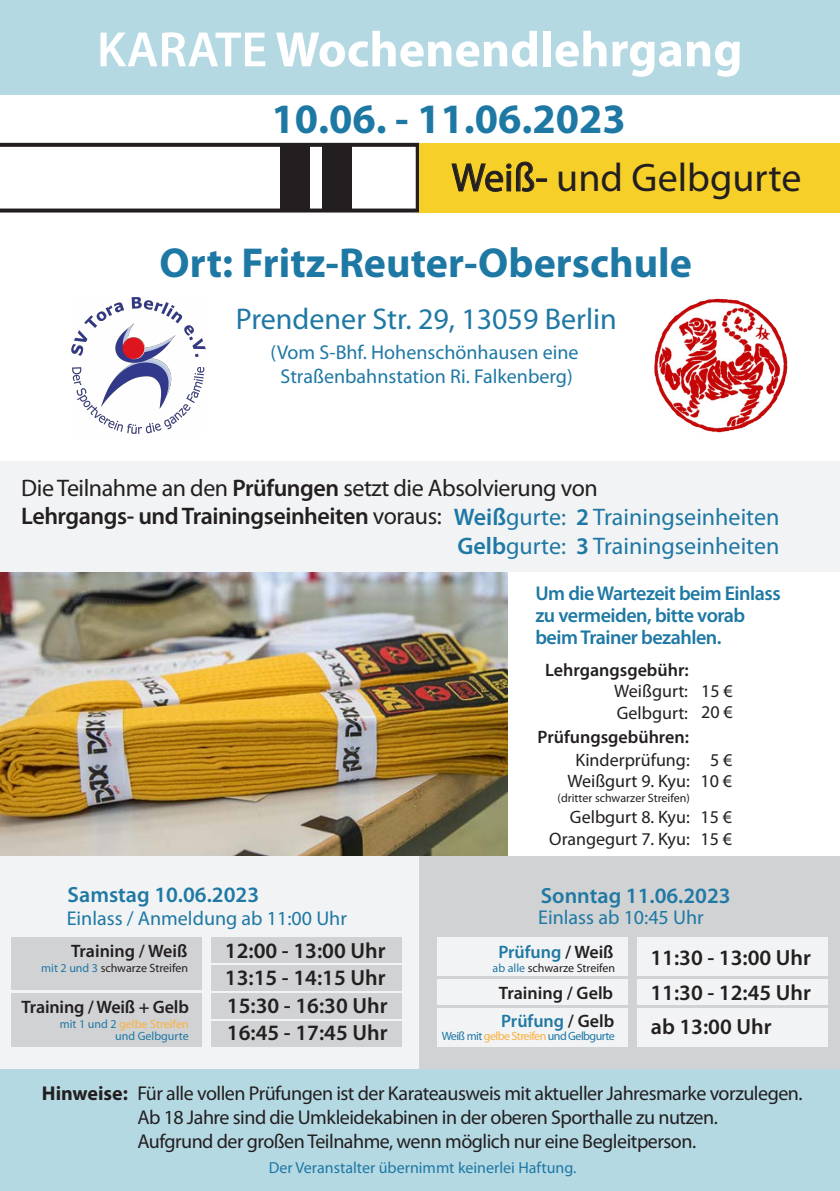
<style>
.page{position:relative;width:840px;height:1191px;background:#fff}
.page>*{position:absolute;margin:0;border:0;box-sizing:border-box;transform-origin:0 0}
.t1{font:700 50px "Myriad Pro";color:#fff}
.t2{font:700 42px "Myriad Pro";color:#1e78a4}
.t3{font:40px "Myriad Pro";color:#231f20}
.t4{font:30px "Myriad Pro";color:#1e78a4}
.t5{font:600 24px "Myriad Pro";letter-spacing:-.02em;color:#231f20}
.t6{font:24px "Myriad Pro";letter-spacing:-.02em;color:#231f20}
.t7{font:24px "Myriad Pro";color:#1e78a4}
.t8{font:600 22px/27px "Myriad Pro";color:#231f20}
.t9{font:600 22px "Myriad Pro";color:#1f79a4}
.t10{font:20px/24px "Myriad Pro";letter-spacing:-.025em;color:#231f20}
.t11{font:20px/24px "Myriad Pro";color:#1e78a4;text-align:center}
.t12{font:600 20px/22px "Myriad Pro";letter-spacing:-.025em;color:#1e78a4}
.t13{font:700 20px "Myriad Pro";color:#231f20}
.t14{font:18px/21.6px "Myriad Pro";color:#231f20}
.t15{font:600 18px "Myriad Pro";color:#231f20}
.t16{font:600 18px "Myriad Pro";color:#1f79a4}
.t17{font:16px "Myriad Pro";color:#1e78a4}
.t18{font:12px "Myriad Pro";color:#231f20}
.t19{font:12px/12px "Myriad Pro";color:#1e78a4;text-align:right}
.t20{font:12px "Myriad Pro";letter-spacing:-.045em;color:#1e78a4}
.s1{font-weight:600}
.s2{font-weight:400}
.s3{color:#1e78a4}
.s4{font-weight:400;color:#1e78a4}
.s5{color:#231f20}
.s6{color:#fbb03f}
</style>
<div class="page">
<div style="left:0;top:856px;width:468px;height:240px;background:#f2f3f4"></div>
<div style="left:419px;top:855px;width:420px;height:237px;background:#d1d2d4"></div>
<div style="left:211px;top:937px;width:190px;height:25px;background:#d1d2d4"></div>
<div style="left:11px;top:937px;width:190px;height:53px;background:#d1d2d4"></div>
<div style="left:211px;top:965px;width:190px;height:25px;background:#d1d2d4"></div>
<div style="left:211px;top:993px;width:190px;height:25px;background:#d1d2d4"></div>
<div style="left:11px;top:993px;width:190px;height:53px;background:#d1d2d4"></div>
<div style="left:211px;top:1021px;width:190px;height:25px;background:#d1d2d4"></div>
<div style="left:636px;top:937px;width:190px;height:38px;background:#f2f3f4"></div>
<div style="left:436px;top:937px;width:190px;height:38px;background:#f2f3f4"></div>
<div style="left:436px;top:979px;width:190px;height:25px;background:#f2f3f4"></div>
<div style="left:636px;top:979px;width:190px;height:25px;background:#f2f3f4"></div>
<div style="left:636px;top:1008px;width:190px;height:38px;background:#f2f3f4"></div>
<div style="left:436px;top:1008px;width:190px;height:38px;background:#f2f3f4"></div>
<img style="left:0;top:572px;width:507px;height:283px">
<div style="left:0;top:0;width:839px;height:94px;background:#b5d9e3"></div>
<div style="left:0;top:1069px;width:839px;height:122px;background:#b5d9e3"></div>
<div style="left:0;top:460px;width:839px;height:111px;background:#f2f3f4"></div>
<svg style="left:0;top:143px;width:419px;height:69px"></svg>
<div style="left:419px;top:143px;width:420px;height:69px;background:#f6d029"></div>
<div style="left:322px;top:146px;width:29px;height:65px;background:#231f20"></div>
<div style="left:280px;top:146px;width:29px;height:65px;background:#231f20"></div>
<svg style="left:451px;top:161px;width:83px;height:31px"></svg>
<div style="left:536px;top:178px;width:10px;height:4px;border:1px solid #231f20"></div>
<img style="left:72px;top:298px;width:134px;height:136px">
<img style="left:654px;top:298px;width:134px;height:135px">
<h1 class="t1" style="left:97px;top:17px;width:646px"><span class="s1">KARATE</span> Wochenendlehrgang</h1>
<h2 class="t2" style="left:271px;top:91px;width:355px">10.06. - 11.06.2023</h2>
<h3 class="t3" style="left:451px;top:153px;width:351px">Weiß- und Gelbgurte</h3>
<h2 class="t2" style="left:159px;top:235px;width:533px">Ort: Fritz-Reuter-Oberschule</h2>
<h3 class="t4" style="left:236px;top:301px;width:382px">Prendener Str. 29, 13059 Berlin</h3>
<p class="t11" style="left:270px;top:339px;width:309px">(Vom S-Bhf. Hohenschönhausen eine<br>Straßenbahnstation Ri. Falkenberg)</p>
<p class="t6" style="left:21px;top:473px;width:577px">Die Teilnahme an den <span class="s1">Prüfungen</span> setzt die Absolvierung von</p>
<p class="t5" style="left:21px;top:501px;width:759px">Lehrgangs- und Trainingseinheiten <span class="s2">voraus:</span> <span class="s3">Weiß</span><span class="s4">gurte:</span> <span class="s3">2</span> <span class="s4">Trainingseinheiten</span></p>
<p class="t7" style="left:457px;top:531px;width:323px"><span class="s1">Gelb</span>gurte: <span class="s1">3</span> Trainingseinheiten</p>
<p class="t12" style="left:535px;top:581px;width:247px">Um die Wartezeit beim Einlass zu vermeiden, bitte vorab beim Trainer bezahlen.</p>
<p class="t15" style="left:545px;top:658px;width:145px">Lehrgangsgebühr:</p>
<p class="t14" style="left:614px;top:680px;width:75px">Weißgurt:<br>Gelbgurt:</p>
<p class="t15" style="left:537px;top:725px;width:153px">Prüfungsgebühren:</p>
<p class="t14" style="left:567px;top:748px;width:124px;text-align:center">Kinderprüfung:<br>Weißgurt 9. Kyu:</p>
<p class="t18" style="left:557px;top:790px;width:133px">(dritter schwarzer Streifen)</p>
<p class="t14" style="left:549px;top:806px;width:142px;text-align:right">Gelbgurt 8. Kyu:<br>Orangegurt 7. Kyu:</p>
<p class="t14" style="left:701px;top:679px;width:33px">15 €<br>20 €</p>
<p class="t14" style="left:700px;top:748px;width:33px;text-align:center">5 €<br>10 €</p>
<p class="t14" style="left:700px;top:806px;width:33px">15 €<br>15 €</p>
<p class="t9" style="left:68px;top:880px;width:193px">Samstag 10.06.2023</p>
<p class="t11" style="left:67px;top:905px;width:281px">Einlass / Anmeldung ab 11:00 Uhr</p>
<p class="t15" style="left:71px;top:939px;width:118px">Training / Weiß</p>
<p class="t8" style="left:225px;top:936px;width:162px">12:00 - 13:00 Uhr<br>13:15 - 14:15 Uhr</p>
<p class="t15" style="left:22px;top:995px;width:169px">Training / Weiß + Gelb</p>
<p class="t8" style="left:227px;top:991px;width:162px">15:30 - 16:30 Uhr<br>16:45 - 17:45 Uhr</p>
<p class="t9" style="left:540px;top:882px;width:191px">Sonntag 11.06.2023</p>
<p class="t11" style="left:538px;top:904px;width:167px">Einlass ab 10:45 Uhr</p>
<p class="t16" style="left:498px;top:940px;width:117px">Prüfung <span class="s5">/ Weiß</span></p>
<p class="t8" style="left:650px;top:938px;width:162px;line-height:35.8px">11:30 - 13:00 Uhr<br>11:30 - 12:45 Uhr</p>
<p class="t16" style="left:501px;top:1009px;width:115px">Prüfung <span class="s5">/ Gelb</span></p>
<p class="t8" style="left:650px;top:1012px;width:122px">ab 13:00 Uhr</p>
<p class="t18" style="left:41px;top:960px;width:148px"><span class="s3">mit 2 und 3</span> schwarze Streifen</p>
<p class="t18" style="left:492px;top:960px;width:124px"><span class="s3">ab alle</span> schwarze Streifen</p>
<p class="t15" style="left:498px;top:981px;width:116px">Training / Gelb</p>
<p class="t19" style="left:60px;top:1018px;width:130px">mit 1 und 2 <span class="s6">gelbe Streifen </span>und Gelbgurte</p>
<p class="t20" style="left:441px;top:1028px;width:175px">Weiß mit <span class="s6">gelbe Streifen</span> und Gelbgurte</p>
<p class="t13" style="left:42px;top:1080px;width:88px">Hinweise:</p>
<p class="t10" style="left:137px;top:1081px;width:666px">Für alle vollen Prüfungen ist der Karateausweis mit aktueller Jahresmarke vorzulegen.<br>Ab 18 Jahre sind die Umkleidekabinen in der oberen Sporthalle zu nutzen.<br>Aufgrund der großen Teilnahme, wenn möglich nur eine Begleitperson.</p>
<p class="t17" style="left:268px;top:1157px;width:309px">Der Veranstalter übernimmt keinerlei Haftung.</p>
</div>
